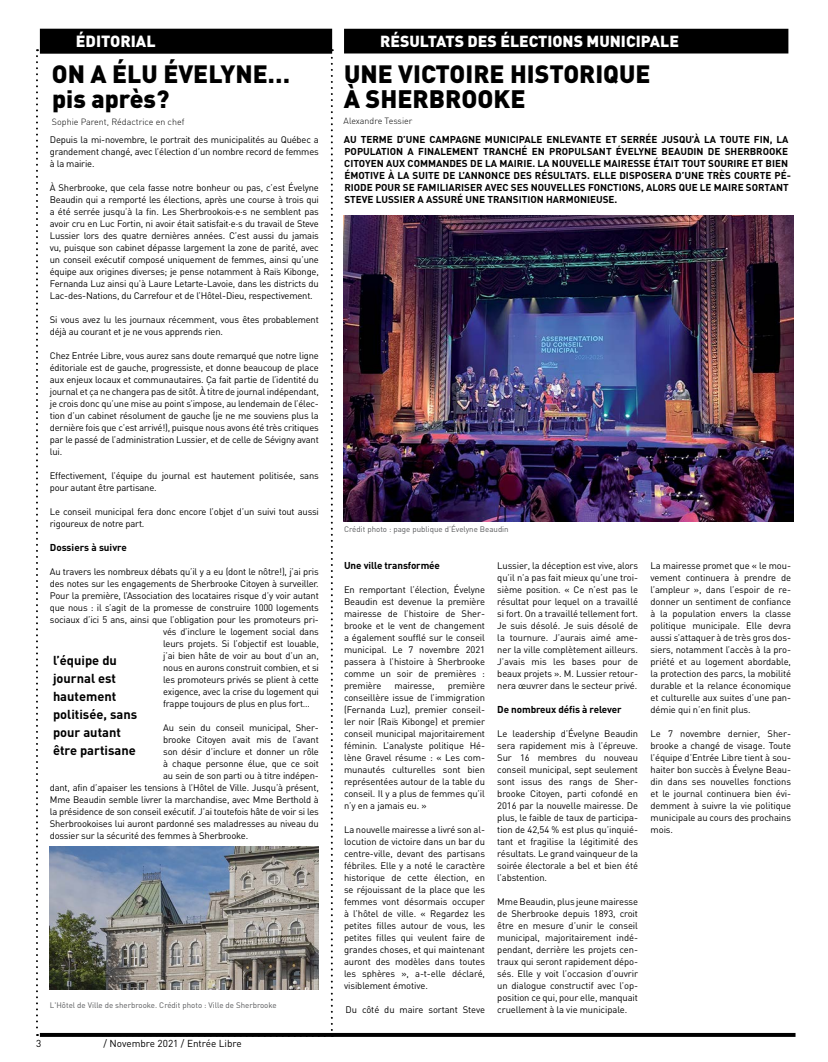
<style>
.page{position:relative;width:828px;height:1062px;background:#fff}
.page>*{position:absolute;margin:0;border:0;box-sizing:border-box;transform-origin:0 0}
.t1{font:900 25px "DIN";color:#000}
.t2{font:900 24.8px/24.8px "DIN";color:#000}
.t3{font:900 16px "DIN";color:#fff}
.t4{font:900 15.8px "DIN";color:#fff}
.t5{font:700 12.9px/18px "DIN";color:#000}
.t6{font:10px "DIN";color:#000}
.t7{font:700 9.9px/11.9px "DIN";color:#000}
.t8{font:9.4px/12px "DIN";letter-spacing:-.02em;color:#000;text-align:justify}
.t9{font:300 8.9px "DIN";color:#000}
.t10{font:7.9px "DIN";color:#58595b}
</style>
<div class="page">
<svg style="left:333px;top:1033px;width:463px;height:4px;background:#050505"></svg>
<div style="left:40px;top:29px;width:292px;height:25px;background:#000"></div>
<svg style="left:36px;top:49px;width:297px;height:988px"></svg>
<div style="left:344px;top:29px;width:444px;height:25px;background:#000"></div>
<img style="left:344px;top:216px;width:449px;height:306px">
<img style="left:50px;top:846px;width:268px;height:144px">
<h3 class="t3" style="left:76px;top:30px;width:81px">ÉDITORIAL</h3>
<h2 class="t2" style="left:52px;top:61px;width:240px">ON A ÉLU ÉVELYNE… pis après?</h2>
<p class="t8" style="left:50px;top:134px;width:270px">Depuis la mi-novembre, le portrait des municipalités au Québec a grandement changé, avec l’élection d’un nombre record de femmes à la mairie.</p>
<p class="t8" style="left:50px;top:182px;width:271px">À Sherbrooke, que cela fasse notre bonheur ou pas, c’est Évelyne Beaudin qui a remporté les élections, après une course à trois qui a été serrée jusqu’à la fin. Les Sherbrookois·e·s ne semblent pas avoir cru en Luc Fortin, ni avoir était satisfait·e·s du travail de Steve Lussier lors des quatre dernières années. C’est aussi du jamais vu, puisque son cabinet dépasse largement la zone de parité, avec un conseil exécutif composé uniquement de femmes, ainsi qu’une équipe aux origines diverses; je pense notamment à Raïs Kibonge, Fernanda Luz ainsi qu’à Laure Letarte-Lavoie, dans les districts du Lac-des-Nations, du Carrefour et de l’Hôtel-Dieu, respectivement.</p>
<p class="t8" style="left:50px;top:314px;width:270px">Si vous avez lu les journaux récemment, vous êtes probablement déjà au courant et je ne vous apprends rien.</p>
<p class="t8" style="left:50px;top:350px;width:271px">Chez Entrée Libre, vous aurez sans doute remarqué que notre ligne éditoriale est de gauche, progressiste, et donne beaucoup de place aux enjeux locaux et communautaires. Ça fait partie de l’identité du journal et ça ne changera pas de sitôt. À titre de journal indépendant, je crois donc qu’une mise au point s’impose, au lendemain de l’élec&shy;tion d’un cabinet résolument de gauche (je ne me souviens plus la dernière fois que c’est arrivé!), puisque nous avons été très critiques par le passé de l’administration Lussier, et de celle de Sévigny avant lui.</p>
<p class="t8" style="left:50px;top:470px;width:270px">Effectivement, l’équipe du journal est hautement politisée, sans pour autant être partisane.</p>
<p class="t8" style="left:50px;top:506px;width:271px">Le conseil municipal fera donc encore l’objet d’un suivi tout aussi rigoureux de notre part.</p>
<p class="t7" style="left:50px;top:541px;width:79px">Dossiers à suivre</p>
<p class="t8" style="left:50px;top:566px;width:270px">Au travers les nombreux débats qu’il y a eu (dont le nôtre!), j’ai pris</p>
<p class="t8" style="left:50px;top:578px;width:270px">des notes sur les engagements de Sherbrooke Citoyen à surveiller.</p>
<p class="t8" style="left:50px;top:590px;width:270px">Pour la première, l’Association des locataires risque d’y voir autant</p>
<p class="t8" style="left:50px;top:602px;width:270px">que nous : il s’agit de la promesse de construire 1000 logements</p>
<p class="t8" style="left:50px;top:614px;width:271px">sociaux d’ici 5 ans, ainsi que l’obligation pour les promoteurs pri-</p>
<p class="t8" style="left:163px;top:626px;width:157px">vés d’inclure le logement social dans</p>
<p class="t8" style="left:163px;top:638px;width:157px">leurs projets. Si l’objectif est louable,</p>
<p class="t8" style="left:163px;top:650px;width:157px">j’ai bien hâte de voir au bout d’un an,</p>
<p class="t8" style="left:163px;top:662px;width:157px">nous en aurons construit combien, et si</p>
<p class="t8" style="left:163px;top:674px;width:157px">les promoteurs privés se plient à cette</p>
<p class="t8" style="left:163px;top:686px;width:157px">exigence, avec la crise du logement qui</p>
<p class="t8" style="left:163px;top:698px;width:148px">frappe toujours de plus en plus fort…</p>
<p class="t8" style="left:163px;top:722px;width:157px">Au sein du conseil municipal, Sher-</p>
<p class="t8" style="left:163px;top:734px;width:157px">brooke Citoyen avait mis de l’avant</p>
<p class="t8" style="left:163px;top:746px;width:157px">son désir d’inclure et donner un rôle</p>
<p class="t8" style="left:163px;top:758px;width:157px">à chaque personne élue, que ce soit</p>
<p class="t8" style="left:163px;top:770px;width:157px">au sein de son parti ou à titre indépen-</p>
<p class="t8" style="left:50px;top:782px;width:270px">dant, afin d’apaiser les tensions à l’Hôtel de Ville. Jusqu’à présent,</p>
<p class="t8" style="left:50px;top:794px;width:271px">Mme Beaudin semble livrer la marchandise, avec Mme Berthold à</p>
<p class="t8" style="left:50px;top:806px;width:271px">la présidence de son conseil exécutif. J’ai toutefois hâte de voir si les</p>
<p class="t8" style="left:50px;top:818px;width:270px">Sherbrookoises lui auront pardonné ses maladresses au niveau du</p>
<p class="t8" style="left:50px;top:830px;width:200px">dossier sur la sécurité des femmes à Sherbrooke.</p>
<p class="t9" style="left:52px;top:116px;width:134px">Sophie Parent, Rédactrice en chef</p>
<h3 class="t5" style="left:53px;top:651px;width:86px">l’équipe du journal est hautement politisée, sans pour autant être partisane</h3>
<p class="t10" style="left:50px;top:1000px;width:228px">L'Hôtel de Ville de sherbrooke. Crédit photo : Ville de Sherbrooke</p>
<p class="t6" style="left:36px;top:1037px;width:7px">3</p>
<p class="t6" style="left:103px;top:1037px;width:140px">/ Novembre 2021 / Entrée Libre</p>
<h3 class="t4" style="left:380px;top:30px;width:300px">RÉSULTATS DES ÉLECTIONS MUNICIPALE</h3>
<h2 class="t2" style="left:344px;top:61px;width:308px">UNE VICTOIRE HISTORIQUE</h2>
<h1 class="t1" style="left:344px;top:83px;width:183px">À SHERBROOKE</h1>
<p class="t9" style="left:344px;top:115px;width:70px">Alexandre Tessier</p>
<p class="t7" style="left:344px;top:133px;width:448px">AU TERME D’UNE CAMPAGNE MUNICIPALE ENLEVANTE ET SERRÉE JUSQU’À LA TOUTE FIN, LA POPULATION A FINALEMENT TRANCHÉ EN PROPULSANT ÉVELYNE BEAUDIN DE SHERBROOKE CITOYEN AUX COMMANDES DE LA MAIRIE. LA NOUVELLE MAIRESSE ÉTAIT TOUT SOURIRE ET BIEN ÉMOTIVE À LA SUITE DE L’ANNONCE DES RÉSULTATS. ELLE DISPOSERA D’UNE TRÈS COURTE PÉ-RIODE POUR SE FAMILIARISER AVEC SES NOUVELLES FONCTIONS, ALORS QUE LE MAIRE SORTANT STEVE LUSSIER A ASSURÉ UNE TRANSITION HARMONIEUSE.</p>
<p class="t10" style="left:344px;top:525px;width:166px">Crédit photo : page publique d’Évelyne Beaudin</p>
<p class="t7" style="left:344px;top:559px;width:97px">Une ville transformée</p>
<p class="t8" style="left:344px;top:584px;width:143px">En remportant l’élection, Évelyne Beaudin est devenue la première mairesse de l’histoire de Sher&shy;brooke et le vent de changement a également soufflé sur le conseil municipal. Le 7 novembre 2021 passera à l’histoire à Sherbrooke comme un soir de premières : première</p>
<p class="t8" style="left:344px;top:680px;width:143px;text-indent:104px">première conseillère issue de l’immigration (Fernanda Luz), premier conseil&shy;ler noir (Raïs Kibonge) et premier conseil municipal majoritairement féminin. L’analyste politique Hé&shy;lène Gravel résume : « Les com&shy;munautés culturelles sont bien représentées autour de la table du conseil. Il y a plus de femmes qu’il n’y en a jamais eu. »</p>
<p class="t8" style="left:344px;top:824px;width:143px">La nouvelle mairesse a livré son al&shy;locution de victoire dans un bar du centre-ville, devant des partisans fébriles. Elle y a noté le caractère historique de cette élection, en se réjouissant de la place que les femmes vont désormais occuper à l’hôtel de ville. « Regardez les petites filles autour de vous, les petites filles qui veulent faire de grandes choses, et qui maintenant auront des modèles dans toutes les sphères », a-t-elle déclaré, visiblement émotive.</p>
<p class="t8" style="left:346px;top:1004px;width:141px">Du côté du maire sortant Steve</p>
<p class="t8" style="left:394px;top:680px;width:42px">mairesse,</p>
<p class="t8" style="left:497px;top:560px;width:142px">Lussier, la déception est vive, alors qu’il n’a pas fait mieux qu’une troi&shy;sième position. « Ce n’est pas le résultat pour lequel on a travaillé si fort. On a travaillé tellement fort.<br>Je suis désolé. Je suis désolé de la tournure. J’aurais aimé ame&shy;ner la ville complètement ailleurs.<br>J’avais mis les bases pour de beaux projets ». M. Lussier retour&shy;nera œuvrer dans le secteur privé.</p>
<p class="t7" style="left:497px;top:703px;width:126px">De nombreux défis à relever</p>
<p class="t8" style="left:497px;top:728px;width:142px">Le leadership d’Évelyne Beaudin sera rapidement mis à l’épreuve.<br>Sur 16 membres du nouveau conseil municipal, sept seulement sont issus des rangs de Sher&shy;brooke Citoyen, parti cofondé en 2016 par la nouvelle mairesse. De plus, le faible de taux de participa&shy;tion de 42,54 % est plus qu’inquié&shy;tant et fragilise la légitimité des résultats. Le grand vainqueur de la soirée électorale a bel et bien été l’abstention.</p>
<p class="t8" style="left:497px;top:896px;width:142px">Mme Beaudin, plus jeune mairesse de Sherbrooke depuis 1893, croit être en mesure d’unir le conseil municipal, majoritairement indé&shy;pendant, derrière les projets cen&shy;traux qui seront rapidement dépo&shy;sés. Elle y voit l’occasion d’ouvrir un dialogue constructif avec l’op&shy;position ce qui, pour elle, manquait cruellement à la vie municipale.</p>
<p class="t8" style="left:651px;top:560px;width:142px">La mairesse promet que « le mou&shy;vement continuera à prendre de l’ampleur », dans l’espoir de re&shy;donner un sentiment de confiance à la population envers la classe politique municipale. Elle devra aussi s’attaquer à de très gros dos&shy;siers, notamment l’accès à la pro&shy;priété et au logement abordable, la protection des parcs, la mobilité durable et la relance économique et culturelle aux suites d’une pan&shy;démie qui n’en finit plus.</p>
<p class="t8" style="left:651px;top:728px;width:142px">Le 7 novembre dernier, Sher&shy;brooke a changé de visage. Toute l’équipe d’Entrée Libre tient à sou&shy;haiter bon succès à Évelyne Beau&shy;din dans ses nouvelles fonctions et le journal continuera bien évi&shy;demment à suivre la vie politique municipale au cours des prochains mois.</p>
</div>
